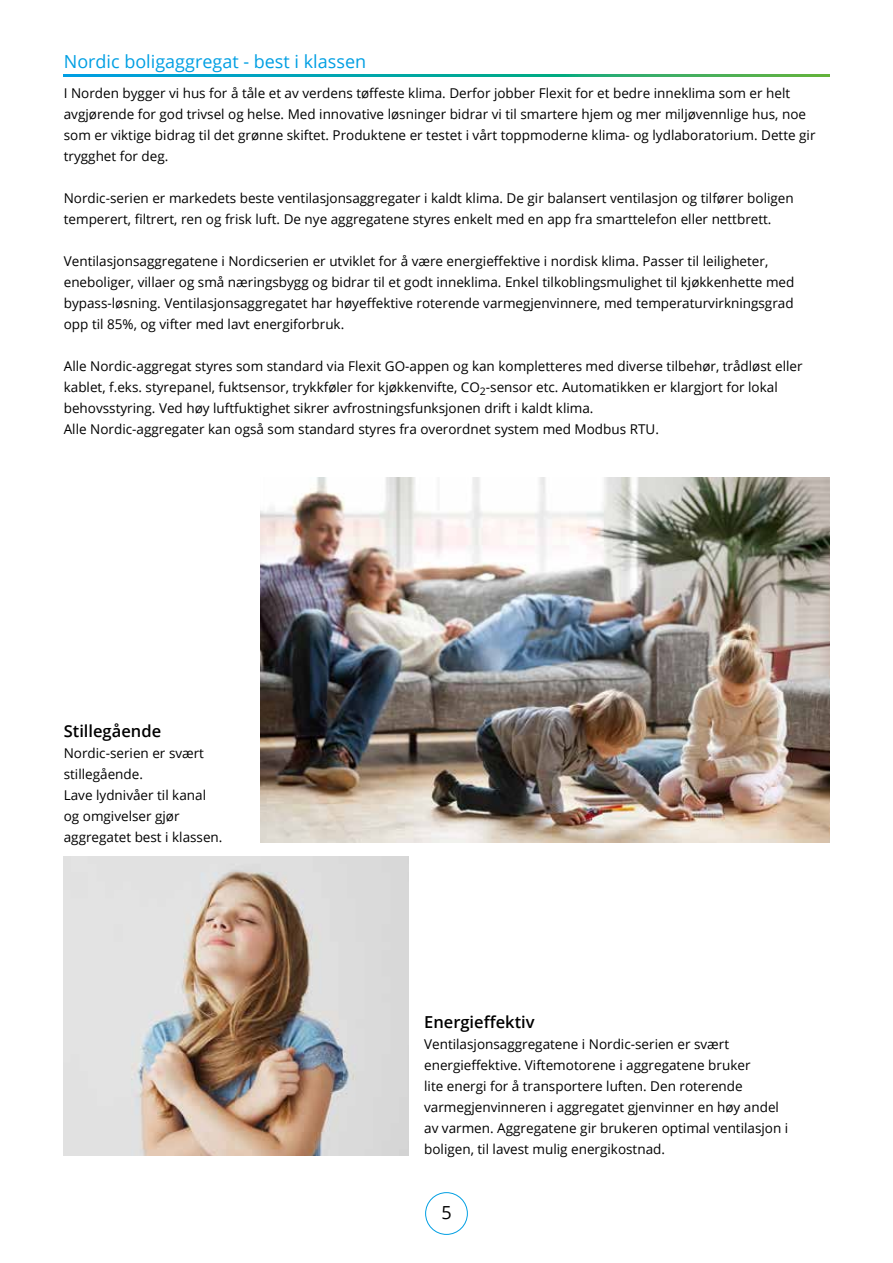
<style>
.page{position:relative;width:893px;height:1263px;background:#fff}
.page>*{position:absolute;margin:0;border:0;box-sizing:border-box;transform-origin:0 0}
.t1{font:18px "Open Sans";color:#009fe3}
.t2{font:18px "Open Sans";color:#000}
.t3{font:600 16.5px "Open Sans";color:#000}
.t4{font:13.5px/21px "Open Sans";color:#000}
</style>
<div class="page">
<div style="left:425px;top:1192px;width:43px;height:43px;border:1px solid #009fe3;border-radius:50%"></div>
<svg style="left:64px;top:75px;width:765px;height:1px"></svg>
<img style="left:64px;top:857px;width:344px;height:299px">
<img style="left:260px;top:478px;width:569px;height:365px">
<h1 class="t1" style="left:64px;top:49px;width:304px">Nordic boligaggregat - best i klassen</h1>
<p class="t4" style="left:64px;top:82px;width:753px">I Norden bygger vi hus for å tåle et av verdens tøffeste klima. Derfor jobber Flexit for et bedre inneklima som er helt avgjørende for god trivsel og helse. Med innovative løsninger bidrar vi til smartere hjem og mer miljøvennlige hus, noe som er viktige bidrag til det grønne skiftet. Produktene er testet i vårt toppmoderne klima- og lydlaboratorium. Dette gir trygghet for deg.</p>
<p class="t4" style="left:64px;top:187px;width:731px">Nordic-serien er markedets beste ventilasjonsaggregater i kaldt klima. De gir balansert ventilasjon og tilfører boligen temperert, filtrert, ren og frisk luft. De nye aggregatene styres enkelt med en app fra smarttelefon eller nettbrett.</p>
<p class="t4" style="left:64px;top:250px;width:732px">Ventilasjonsaggregatene i Nordicserien er utviklet for å være energieffektive i nordisk klima. Passer til leiligheter, eneboliger, villaer og små næringsbygg og bidrar til et godt inneklima. Enkel tilkoblingsmulighet til kjøkkenhette med bypass-løsning. Ventilasjonsaggregatet har høyeffektive roterende varmegjenvinnere, med temperaturvirkningsgrad opp til 85%, og vifter med lavt energiforbruk.</p>
<p class="t4" style="left:64px;top:355px;width:740px">Alle Nordic-aggregat styres som standard via Flexit GO-appen og kan kompletteres med diverse tilbehør, trådløst eller kablet, f.eks. styrepanel, fuktsensor, trykkføler for kjøkkenvifte, CO<sub>2</sub>-sensor etc. Automatikken er klargjort for lokal behovsstyring. Ved høy luftfuktighet sikrer avfrostningsfunksjonen drift i kaldt klima.<br>Alle Nordic-aggregater kan også som standard styres fra overordnet system med Modbus RTU.</p>
<p class="t3" style="left:64px;top:720px;width:99px">Stillegående</p>
<p class="t4" style="left:64px;top:742px;width:160px">Nordic-serien er svært stillegående.<br>Lave lydnivåer til kanal og omgivelser gjør aggregatet best i klassen.</p>
<p class="t3" style="left:424px;top:1011px;width:112px">Energieffektiv</p>
<p class="t4" style="left:424px;top:1034px;width:366px">Ventilasjonsaggregatene i Nordic-serien er svært energieffektive. Viftemotorene i aggregatene bruker<br>lite energi for å transportere luften. Den roterende varmegjenvinneren i aggregatet gjenvinner en høy andel av varmen. Aggregatene gir brukeren optimal ventilasjon i boligen, til lavest mulig energikostnad.</p>
<h1 class="t2" style="left:441px;top:1200px;width:12px">5</h1>
</div>
